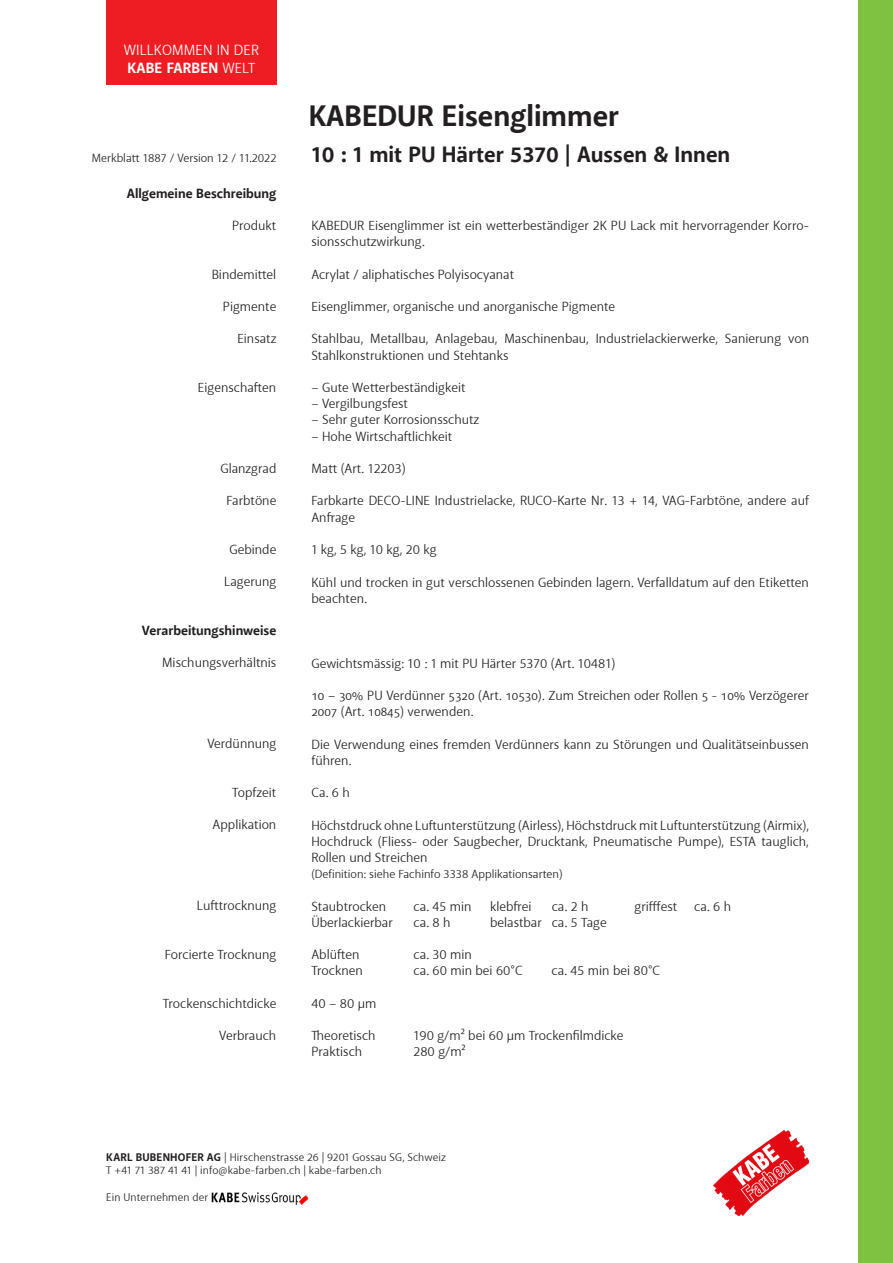
<style>
.page{position:relative;width:893px;height:1263px;background:#fff}
.page>*{position:absolute;margin:0;border:0;box-sizing:border-box;transform-origin:0 0}
.t1{font:700 30px "Akagi Pro";color:#231f20}
.t2{font:700 22.5px "Akagi Pro";color:#231f20}
.t3{font:15px/18px "Akagi Pro";letter-spacing:.01em;color:#fff}
.Text{font:13.5px/16.2px "Akagi Pro";color:#231f20}
.Titel{font:700 13.5px "Akagi Pro";color:#231f20}
.Text-2{font:12px "Akagi Pro";color:#231f20}
.t4{font:11.25px/13.5px "Akagi Pro";letter-spacing:.01em;color:#231f20}
.s1{font-weight:700}
</style>
<div class="page">
<img style="left:714px;top:1130px;width:95px;height:85px">
<div style="left:106px;top:0;width:170px;height:85px;background:#ee1d23"></div>
<img style="left:211px;top:1193px;width:97px;height:11px">
<div style="left:859px;top:0;width:34px;height:1263px;background:#7fc241"></div>
<p class="t3" style="left:124px;top:41px;width:137px">WILLKOMMEN IN DER<br><span class="s1">KABE FARBEN</span> WELT</p>
<p class="t1" style="left:309px;top:97px;width:312px">KABEDUR Eisenglimmer</p>
<p class="Text-2" style="left:92px;top:150px;width:186px">Merkblatt 1887 / Version 12 / 11.2022</p>
<p class="t2" style="left:311px;top:140px;width:421px">10 : 1 mit PU Härter 5370 | Aussen &amp; Innen</p>
<p class="Titel" style="left:127px;top:185px;width:151px">Allgemeine Beschreibung</p>
<p class="Text" style="left:232px;top:217px;width:46px">Produkt</p>
<p class="Text" style="left:212px;top:266px;width:66px">Bindemittel</p>
<p class="Text" style="left:223px;top:298px;width:55px">Pigmente</p>
<p class="Text" style="left:237px;top:331px;width:41px">Einsatz</p>
<p class="Text" style="left:198px;top:379px;width:80px">Eigenschaften</p>
<p class="Text" style="left:311px;top:218px;width:499px">KABEDUR Eisenglimmer ist ein wetterbeständiger 2K PU Lack mit hervorragender Korro&shy;sionsschutzwirkung.</p>
<p class="Text" style="left:311px;top:266px;width:204px">Acrylat / aliphatisches Polyisocyanat</p>
<p class="Text" style="left:311px;top:299px;width:305px">Eisenglimmer, organische und anorganische Pigmente</p>
<p class="Text" style="left:311px;top:331px;width:499px">Stahlbau, Metallbau, Anlagebau, Maschinenbau, Industrielackierwerke, Sanierung von<br>Stahlkonstruktionen und Stehtanks</p>
<p class="Text" style="left:311px;top:380px;width:156px">– Gute Wetterbeständigkeit</p>
<p class="Text" style="left:311px;top:396px;width:98px">– Vergilbungsfest</p>
<p class="Text" style="left:311px;top:412px;width:169px">– Sehr guter Korrosionsschutz</p>
<p class="Text" style="left:311px;top:428px;width:142px">– Hohe Wirtschaftlichkeit</p>
<p class="Text" style="left:311px;top:461px;width:96px">Matt (Art. 12203)</p>
<p class="Text" style="left:311px;top:493px;width:499px">Farbkarte DECO-LINE Industrielacke, RUCO-Karte Nr. 13 + 14, VAG-Farbtöne, andere auf<br>Anfrage</p>
<p class="Text" style="left:311px;top:542px;width:127px">1 kg, 5 kg, 10 kg, 20 kg</p>
<p class="Text" style="left:311px;top:574px;width:499px">Kühl und trocken in gut verschlossenen Gebinden lagern. Verfalldatum auf den Etiketten beachten.</p>
<p class="Text" style="left:220px;top:460px;width:57px">Glanzgrad</p>
<p class="Text" style="left:226px;top:493px;width:51px">Farbtöne</p>
<p class="Text" style="left:230px;top:541px;width:48px">Gebinde</p>
<p class="Text" style="left:224px;top:574px;width:54px">Lagerung</p>
<p class="Titel" style="left:142px;top:622px;width:136px">Verarbeitungshinweise</p>
<p class="Text" style="left:162px;top:655px;width:116px">Mischungsverhältnis</p>
<p class="Text" style="left:311px;top:655px;width:305px">Gewichtsmässig: 10 : 1 mit PU Härter 5370 (Art. 10481)</p>
<p class="Text" style="left:311px;top:687px;width:499px">10 – 30% PU Verdünner 5320 (Art. 10530). Zum Streichen oder Rollen 5 - 10% Verzögerer<br>2007 (Art. 10845) verwenden.</p>
<p class="Text" style="left:311px;top:736px;width:499px">Die Verwendung eines fremden Verdünners kann zu Störungen und Qualitätseinbussen führen.</p>
<p class="Text" style="left:311px;top:785px;width:40px">Ca. 6 h</p>
<p class="Text" style="left:311px;top:817px;width:499px;text-align:justify">Höchstdruck ohne Luftunterstützung (Airless), Höchstdruck mit Luftunterstützung (Airmix), Hochdruck (Fliess- oder Saugbecher, Drucktank, Pneumatische Pumpe), ESTA tauglich, Rollen und Streichen</p>
<p class="Text-2" style="left:311px;top:867px;width:253px">(Definition: siehe Fachinfo 3338 Applikationsarten)</p>
<p class="Text" style="left:311px;top:898px;width:76px">Staubtrocken</p>
<p class="Text" style="left:413px;top:898px;width:60px">ca. 45 min</p>
<p class="Text" style="left:490px;top:898px;width:43px">klebfrei</p>
<p class="Text" style="left:552px;top:898px;width:38px">ca. 2 h</p>
<p class="Text" style="left:635px;top:898px;width:44px">grifffest</p>
<p class="Text" style="left:694px;top:898px;width:39px">ca. 6 h</p>
<p class="Text" style="left:311px;top:914px;width:83px">Überlackierbar</p>
<p class="Text" style="left:413px;top:914px;width:39px">ca. 8 h</p>
<p class="Text" style="left:490px;top:914px;width:118px">belastbar ca. 5 Tage</p>
<p class="Text" style="left:311px;top:947px;width:50px">Ablüften</p>
<p class="Text" style="left:413px;top:947px;width:60px">ca. 30 min</p>
<p class="Text" style="left:311px;top:963px;width:53px">Trocknen</p>
<p class="Text" style="left:413px;top:963px;width:111px">ca. 60 min bei 60°C</p>
<p class="Text" style="left:551px;top:963px;width:110px">ca. 45 min bei 80°C</p>
<p class="Text" style="left:311px;top:995px;width:67px">40 – 80 μm</p>
<p class="Text" style="left:311px;top:1028px;width:66px">Theoretisch</p>
<p class="Text" style="left:413px;top:1028px;width:212px">190 g/m² bei 60 μm Trockenfilmdicke</p>
<p class="Text" style="left:311px;top:1044px;width:52px">Praktisch</p>
<p class="Text" style="left:413px;top:1044px;width:54px">280 g/m²</p>
<p class="Text" style="left:207px;top:736px;width:70px">Verdünnung</p>
<p class="Text" style="left:232px;top:784px;width:46px">Topfzeit</p>
<p class="Text" style="left:213px;top:817px;width:65px">Applikation</p>
<p class="Text" style="left:197px;top:898px;width:81px">Lufttrocknung</p>
<p class="Text" style="left:165px;top:946px;width:113px">Forcierte Trocknung</p>
<p class="Text" style="left:163px;top:995px;width:115px">Trockenschichtdicke</p>
<p class="Text" style="left:219px;top:1027px;width:59px">Verbrauch</p>
<p class="t4" style="left:106px;top:1150px;width:341px"><span class="s1">KARL BUBENHOFER AG</span> | Hirschenstrasse 26 | 9201 Gossau SG, Schweiz<br>T +41 71 387 41 41 | info@kabe-farben.ch | kabe-farben.ch</p>
<p class="t4" style="left:106px;top:1191px;width:103px">Ein Unternehmen der</p>
</div>
